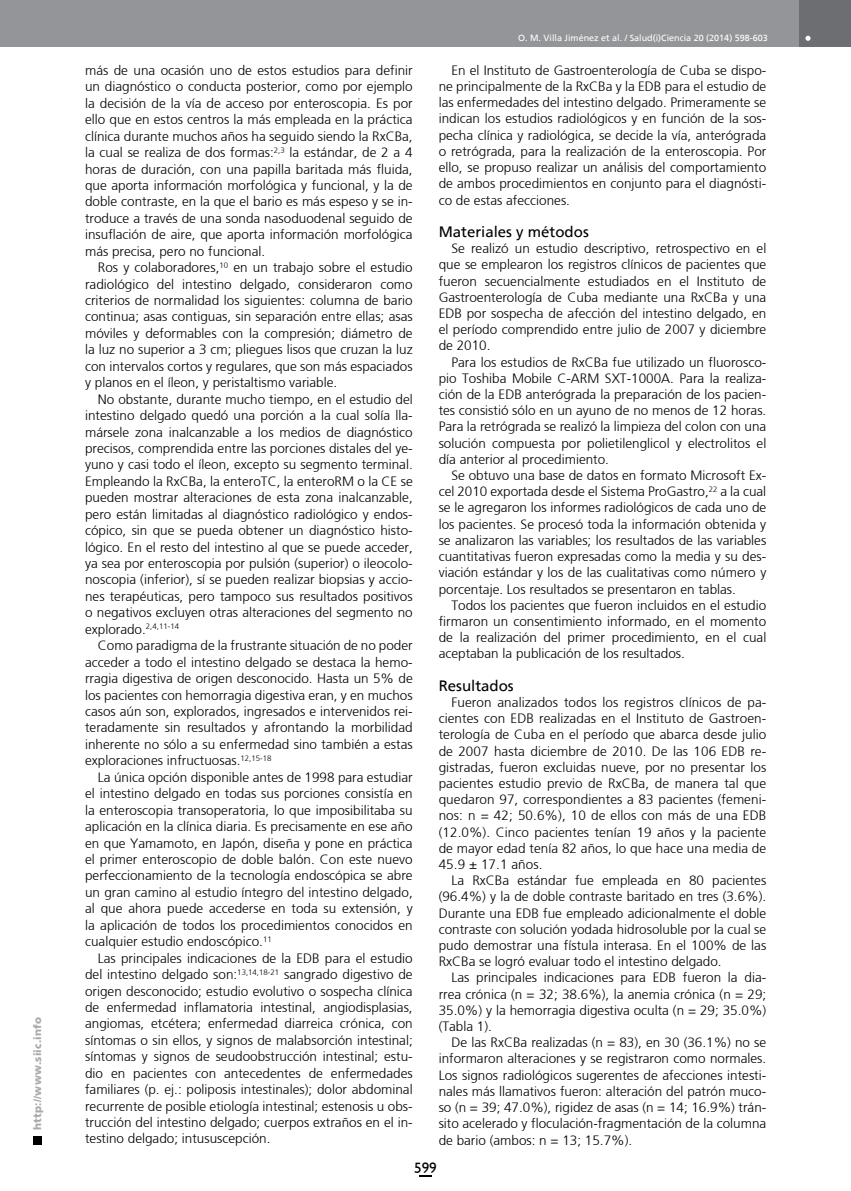
<style>
.page{position:relative;width:851px;height:1191px;background:#fff}
.page>*{position:absolute;margin:0;border:0;box-sizing:border-box;transform-origin:0 0}
.t1{font:15px "Frutiger";color:#000}
.t2{font:15px "Humanist 521 BT";color:#000}
.t3{font:300 13.5px/16.5px "Frutiger";color:#000;text-align:justify}
.t4{font:900 10.5px "Frutiger";letter-spacing:.015em;color:#a7a9ac}
.t5{font:9px "Frutiger";color:#fff}
</style>
<div class="page">
<div style="left:33px;top:1135px;width:9px;height:9px;background:#000"></div>
<div style="left:1px;top:0;width:812px;height:47px;background:#939598"></div>
<div style="left:799px;top:0;width:51px;height:47px;background:#6d6e71"></div>
<svg style="left:805px;top:36px;width:5px;height:5px"></svg>
<svg style="left:419px;top:1175px;width:12px;height:1px"></svg>
<p class="t4" style="left:31px;top:1129px;width:114px;rotate:-90deg">http://www.siic.info</p>
<p class="t3" style="left:85px;top:62px;width:329px">más de una ocasión uno de estos estudios para definir un diagnóstico o conducta posterior, como por ejemplo la decisión de la vía de acceso por enteroscopia. Es por ello que en estos centros la más empleada en la práctica clínica durante muchos años ha seguido siendo la RxCBa, la cual se realiza de dos formas:<sup>2,3</sup> la estándar, de 2 a 4 horas de duración, con una papilla baritada más fluida, que aporta información morfológica y funcional, y la de doble contraste, en la que el bario es más espeso y se in&shy;troduce a través de una sonda nasoduodenal seguido de insuflación de aire, que aporta información morfológica más precisa, pero no funcional.</p>
<p class="t3" style="left:85px;top:259px;width:329px;text-indent:13px">Ros y colaboradores,<sup>10</sup> en un trabajo sobre el estudio radiológico del intestino delgado, consideraron como criterios de normalidad los siguientes: columna de bario continua; asas contiguas, sin separación entre ellas; asas móviles y deformables con la compresión; diámetro de la luz no superior a 3 cm; pliegues lisos que cruzan la luz con intervalos cortos y regulares, que son más espaciados y planos en el íleon, y peristaltismo variable.</p>
<p class="t3" style="left:85px;top:391px;width:329px;text-indent:13px">No obstante, durante mucho tiempo, en el estudio del intestino delgado quedó una porción a la cual solía lla&shy;mársele zona inalcanzable a los medios de diagnóstico precisos, comprendida entre las porciones distales del ye&shy;yuno y casi todo el íleon, excepto su segmento terminal.<br>Empleando la RxCBa, la enteroTC, la enteroRM o la CE se pueden mostrar alteraciones de esta zona inalcanzable, pero están limitadas al diagnóstico radiológico y endos&shy;cópico, sin que se pueda obtener un diagnóstico histo&shy;lógico. En el resto del intestino al que se puede acceder, ya sea por enteroscopia por pulsión (superior) o ileocolo&shy;noscopia (inferior), sí se pueden realizar biopsias y accio&shy;nes terapéuticas, pero tampoco sus resultados positivos o negativos excluyen otras alteraciones del segmento no explorado.<sup>2,4,11-14</sup></p>
<p class="t3" style="left:85px;top:637px;width:329px;text-indent:13px">Como paradigma de la frustrante situación de no poder acceder a todo el intestino delgado se destaca la hemo&shy;rragia digestiva de origen desconocido. Hasta un 5% de los pacientes con hemorragia digestiva eran, y en muchos casos aún son, explorados, ingresados e intervenidos rei&shy;teradamente sin resultados y afrontando la morbilidad inherente no sólo a su enfermedad sino también a estas exploraciones infructuosas.<sup>12,15-18</sup></p>
<p class="t3" style="left:85px;top:769px;width:329px;text-indent:13px">La única opción disponible antes de 1998 para estudiar el intestino delgado en todas sus porciones consistía en la enteroscopia transoperatoria, lo que imposibilitaba su aplicación en la clínica diaria. Es precisamente en ese año en que Yamamoto, en Japón, diseña y pone en práctica el primer enteroscopio de doble balón. Con este nuevo perfeccionamiento de la tecnología endoscópica se abre un gran camino al estudio íntegro del intestino delgado, al que ahora puede accederse en toda su extensión, y la aplicación de todos los procedimientos conocidos en cualquier estudio endoscópico.<sup>11</sup></p>
<p class="t3" style="left:85px;top:949px;width:329px;text-indent:13px">Las principales indicaciones de la EDB para el estudio del intestino delgado son:<sup>13,14,18-21</sup> sangrado digestivo de origen desconocido; estudio evolutivo o sospecha clínica de enfermedad inflamatoria intestinal, angiodisplasias, angiomas, etcétera; enfermedad diarreica crónica, con síntomas o sin ellos, y signos de malabsorción intestinal; síntomas y signos de seudoobstrucción intestinal; estu&shy;dio en pacientes con antecedentes de enfermedades familiares (p. ej.: poliposis intestinales); dolor abdominal recurrente de posible etiología intestinal; estenosis u obs&shy;trucción del intestino delgado; cuerpos extraños en el in&shy;testino delgado; intususcepción.</p>
<p class="t5" style="left:518px;top:33px;width:251px">O. M. Villa Jiménez et al. / Salud(i)Ciencia 20 (2014) 598-603</p>
<p class="t3" style="left:438px;top:62px;width:329px;text-indent:13px">En el Instituto de Gastroenterología de Cuba se dispo&shy;ne principalmente de la RxCBa y la EDB para el estudio de las enfermedades del intestino delgado. Primeramente se indican los estudios radiológicos y en función de la sos&shy;pecha clínica y radiológica, se decide la vía, anterógrada o retrógrada, para la realización de la enteroscopia. Por ello, se propuso realizar un análisis del comportamiento de ambos procedimientos en conjunto para el diagnósti&shy;co de estas afecciones.</p>
<p class="t1" style="left:438px;top:223px;width:152px">Materiales y métodos</p>
<p class="t3" style="left:438px;top:240px;width:329px;text-indent:13px">Se realizó un estudio descriptivo, retrospectivo en el que se emplearon los registros clínicos de pacientes que fueron secuencialmente estudiados en el Instituto de Gastroenterología de Cuba mediante una RxCBa y una EDB por sospecha de afección del intestino delgado, en el período comprendido entre julio de 2007 y diciembre de 2010.</p>
<p class="t3" style="left:438px;top:354px;width:329px;text-indent:13px">Para los estudios de RxCBa fue utilizado un fluorosco&shy;pio Toshiba Mobile C-ARM SXT-1000A. Para la realiza&shy;ción de la EDB anterógrada la preparación de los pacien&shy;tes consistió sólo en un ayuno de no menos de 12 horas.<br>Para la retrógrada se realizó la limpieza del colon con una solución compuesta por polietilenglicol y electrolitos el día anterior al procedimiento.</p>
<p class="t3" style="left:438px;top:467px;width:329px;text-indent:13px">Se obtuvo una base de datos en formato Microsoft Ex&shy;cel 2010 exportada desde el Sistema ProGastro,<sup>22</sup> a la cual se le agregaron los informes radiológicos de cada uno de los pacientes. Se procesó toda la información obtenida y se analizaron las variables; los resultados de las variables cuantitativas fueron expresadas como la media y su des&shy;viación estándar y los de las cualitativas como número y porcentaje. Los resultados se presentaron en tablas.</p>
<p class="t3" style="left:438px;top:597px;width:329px;text-indent:13px">Todos los pacientes que fueron incluidos en el estudio firmaron un consentimiento informado, en el momento de la realización del primer procedimiento, en el cual aceptaban la publicación de los resultados.</p>
<p class="t1" style="left:438px;top:676px;width:77px">Resultados</p>
<p class="t3" style="left:438px;top:694px;width:329px;text-indent:13px">Fueron analizados todos los registros clínicos de pa&shy;cientes con EDB realizadas en el Instituto de Gastroen&shy;terología de Cuba en el período que abarca desde julio de 2007 hasta diciembre de 2010. De las 106 EDB re&shy;gistradas, fueron excluidas nueve, por no presentar los pacientes estudio previo de RxCBa, de manera tal que quedaron 97, correspondientes a 83 pacientes (femeni&shy;nos: n = 42; 50.6%), 10 de ellos con más de una EDB (12.0%). Cinco pacientes tenían 19 años y la paciente de mayor edad tenía 82 años, lo que hace una media de 45.9 ± 17.1 años.</p>
<p class="t3" style="left:438px;top:872px;width:329px;text-indent:13px">La RxCBa estándar fue empleada en 80 pacientes (96.4%) y la de doble contraste baritado en tres (3.6%).<br>Durante una EDB fue empleado adicionalmente el doble contraste con solución yodada hidrosoluble por la cual se pudo demostrar una fístula interasa. En el 100% de las RxCBa se logró evaluar todo el intestino delgado.</p>
<p class="t3" style="left:438px;top:969px;width:329px;text-indent:13px">Las principales indicaciones para EDB fueron la dia&shy;rrea crónica (n = 32; 38.6%), la anemia crónica (n = 29; 35.0%) y la hemorragia digestiva oculta (n = 29; 35.0%) (Tabla 1).</p>
<p class="t3" style="left:438px;top:1034px;width:329px;text-indent:13px">De las RxCBa realizadas (n = 83), en 30 (36.1%) no se informaron alteraciones y se registraron como normales.<br>Los signos radiológicos sugerentes de afecciones intesti&shy;nales más llamativos fueron: alteración del patrón muco&shy;so (n = 39; 47.0%), rigidez de asas (n = 14; 16.9%) trán&shy;sito acelerado y floculación-fragmentación de la columna de bario (ambos: n = 13; 15.7%).</p>
<p class="t2" style="left:414px;top:1158px;width:24px">599</p>
</div>
